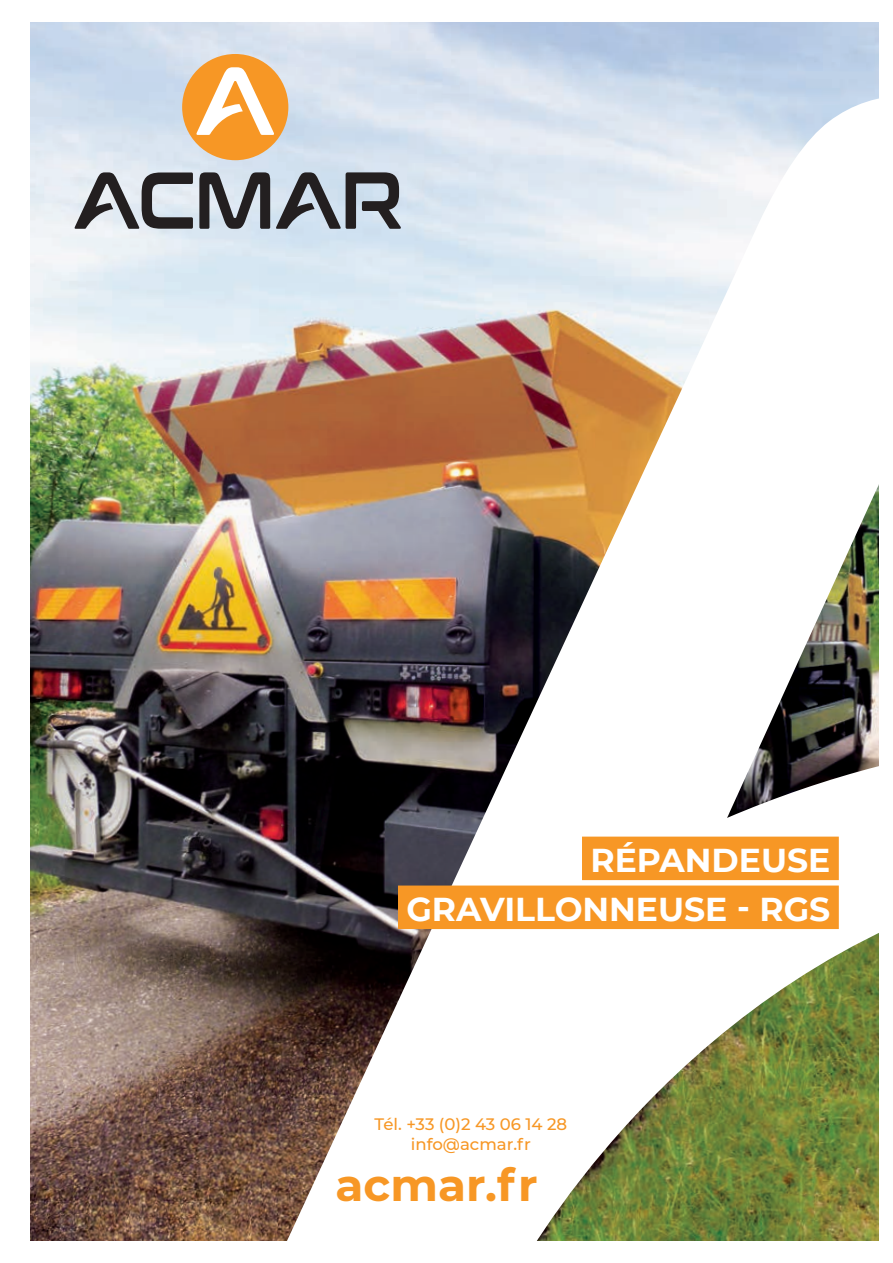
<style>
.page{position:relative;width:893px;height:1263px;background:#fff}
.page>*{position:absolute;margin:0;border:0;box-sizing:border-box;transform-origin:0 0}
.t1{font:700 45.3px "Montserrat";color:#f79725}
.t2{font:700 33px/48.9px "Montserrat";color:#fff;text-align:right}
.t3{font:500 16.5px/19.8px "Montserrat";color:#f79725;text-align:center}
</style>
<div class="page">
<img style="left:30px;top:22px;width:848px;height:1218px">
<img style="left:280px;top:95px;width:599px;height:1146px">
<div style="left:582px;top:837px;width:257px;height:43px;background:#f79725"></div>
<div style="left:398px;top:885px;width:441px;height:44px;background:#f79725"></div>
<div style="left:182px;top:54px;width:106px;height:106px;background:#f79725;border-radius:50%"></div>
<svg style="left:199px;top:172px;width:71px;height:57px;background:#73767c"></svg>
<svg style="left:276px;top:172px;width:125px;height:57px;background:#838b93"></svg>
<svg style="left:196px;top:67px;width:78px;height:68px"></svg>
<svg style="left:75px;top:172px;width:118px;height:57px;background:#92959a"></svg>
<h2 class="t2" style="left:406px;top:834px;width:425px">RÉPANDEUSE<br>GRAVILLONNEUSE - RGS</h2>
<p class="t3" style="left:375px;top:1114px;width:194px">Tél. +33 (0)2 43 06 14 28 info@acmar.fr</p>
<h1 class="t1" style="left:335px;top:1152px;width:204px">acmar.fr</h1>
</div>
